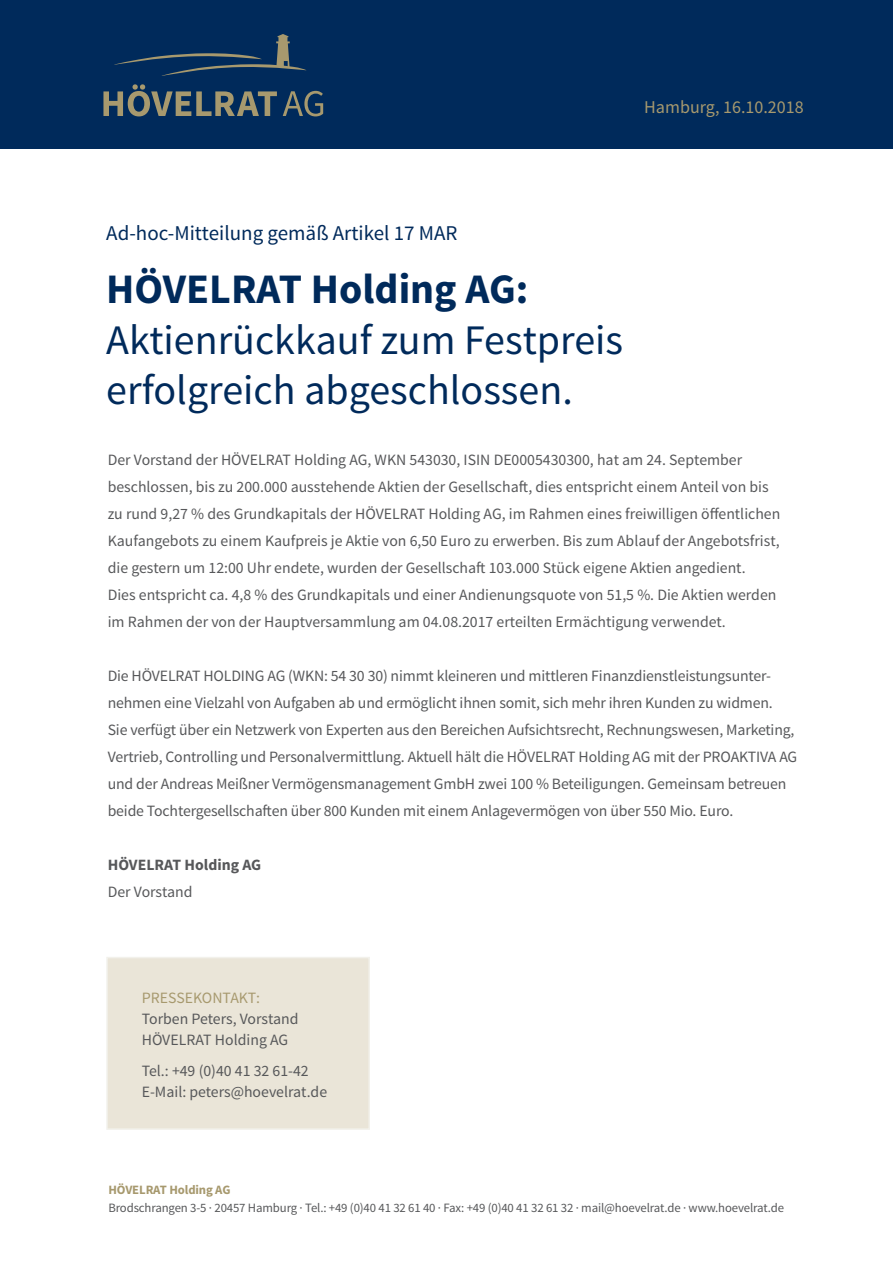
<style>
.page{position:relative;width:893px;height:1263px;background:#fff}
.page>*{position:absolute;margin:0;border:0;box-sizing:border-box;transform-origin:0 0}
.t1{font:42px/50.4px "Source Sans Pro";color:#002a5b}
.t2{font:700 42px "Source Sans Pro";color:#002a5b}
.t3{font:21px "Source Sans Pro";color:#002a5b}
.t4{font:18px "Source Sans Pro";color:#a7996e}
.t5{font:15.75px/27px "Source Sans Pro";letter-spacing:-.01em;color:#57585a}
.t6{font:700 15.75px "Source Sans Pro";color:#57585a}
.t7{font:15.75px "Source Sans Pro";color:#a7996e}
.t8{font:12.75px "Source Sans Pro";letter-spacing:-.01em;color:#57585a}
.t9{font:700 12.75px "Source Sans Pro";letter-spacing:-.01em;color:#a7996e}
</style>
<div class="page">
<div style="left:0;top:0;width:893px;height:149px;background:#002a5b"></div>
<svg style="left:114px;top:34px;width:193px;height:42px"></svg>
<svg style="left:103px;top:84px;width:220px;height:32px"></svg>
<div style="left:106px;top:957px;width:264px;height:173px;background:#eae5d8;border:2px solid #f2f1eb"></div>
<p class="t4" style="left:644px;top:96px;width:161px">Hamburg, 16.10.2018</p>
<h2 class="t3" style="left:106px;top:220px;width:353px">Ad-hoc-Mitteilung gemäß Artikel 17 MAR</h2>
<h1 class="t2" style="left:106px;top:262px;width:424px">HÖVELRAT Holding AG:</h1>
<h1 class="t1" style="left:106px;top:315px;width:518px">Aktienrückkauf zum Festpreis erfolgreich abgeschlossen.</h1>
<p class="t5" style="left:108px;top:446px;width:674px">Der Vorstand der HÖVELRAT Holding AG, WKN 543030, ISIN DE0005430300, hat am 24. September beschlossen, bis zu 200.000 ausstehende Aktien der Gesellschaft, dies entspricht einem Anteil von bis zu rund 9,27 % des Grundkapitals der HÖVELRAT Holding AG, im Rahmen eines freiwilligen öffentlichen Kaufangebots zu einem Kaufpreis je Aktie von 6,50 Euro zu erwerben. Bis zum Ablauf der Angebotsfrist, die gestern um 12:00 Uhr endete, wurden der Gesellschaft 103.000 Stück eigene Aktien angedient.<br>Dies entspricht ca. 4,8 % des Grundkapitals und einer Andienungsquote von 51,5 %. Die Aktien werden im Rahmen der von der Hauptversammlung am 04.08.2017 erteilten Ermächtigung verwendet.</p>
<p class="t5" style="left:108px;top:662px;width:691px">Die HÖVELRAT HOLDING AG (WKN: 54 30 30) nimmt kleineren und mittleren Finanzdienstleistungsunter&shy;nehmen eine Vielzahl von Aufgaben ab und ermöglicht ihnen somit, sich mehr ihren Kunden zu widmen.<br>Sie verfügt über ein Netzwerk von Experten aus den Bereichen Aufsichtsrecht, Rechnungswesen, Marketing, Vertrieb, Controlling und Personalvermittlung. Aktuell hält die HÖVELRAT Holding AG mit der PROAKTIVA AG und der Andreas Meißner Vermögensmanagement GmbH zwei 100 % Beteiligungen. Gemeinsam betreuen beide Tochtergesellschaften über 800 Kunden mit einem Anlagevermögen von über 550 Mio. Euro.</p>
<p class="t6" style="left:108px;top:854px;width:155px">HÖVELRAT Holding AG</p>
<p class="t5" style="left:108px;top:878px;width:86px">Der Vorstand</p>
<p class="t7" style="left:142px;top:988px;width:120px">PRESSEKONTAKT:</p>
<p class="t5" style="left:142px;top:1008px;width:158px;line-height:21px">Torben Peters, Vorstand<br>HÖVELRAT Holding AG</p>
<p class="t5" style="left:142px;top:1061px;width:187px;line-height:21px">Tel.: +49 (0)40 41 32 61-42<br>E-Mail: peters@hoevelrat.de</p>
<p class="t9" style="left:108px;top:1181px;width:124px">HÖVELRAT Holding AG</p>
<p class="t8" style="left:108px;top:1200px;width:677px">Brodschrangen 3-5 · 20457 Hamburg · Tel.: +49 (0)40 41 32 61 40 · Fax: +49 (0)40 41 32 61 32 · mail@hoevelrat.de · www.hoevelrat.de</p>
</div>
